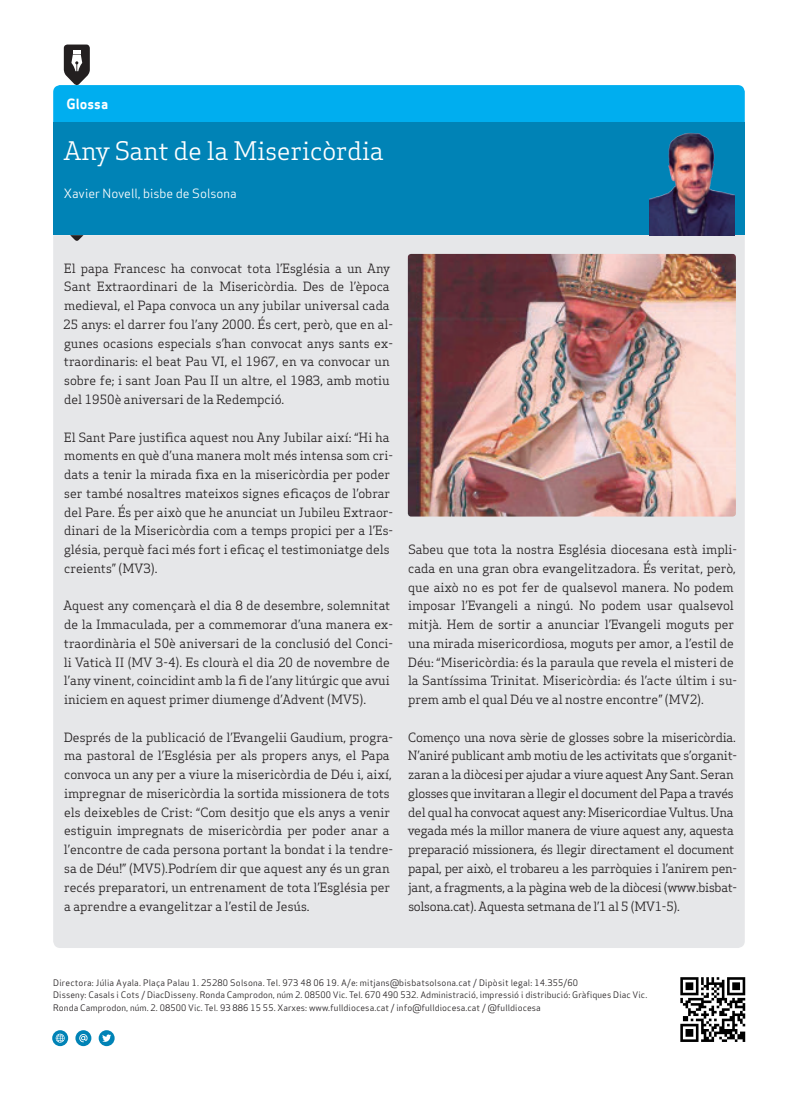
<style>
.page{position:relative;width:798px;height:1099px;background:#fff}
.page>*{position:absolute;margin:0;border:0;box-sizing:border-box;transform-origin:0 0}
.Subtitol_Secció{font:25px "Apex Serif";color:#fff}
.Titular_Secció_Petit{font:13.75px "Apex Sans Bold T";color:#fff}
.Text_General{font:12.5px/18.8px "Apex Serif";color:#231f20}
.Text_General-2{font:12.5px/18.8px "Apex Serif";letter-spacing:-.02em;color:#231f20}
.Titulars{font:12.5px "Apex Sans Book T";color:#fff}
.Titulars-2{font:8.75px/12.5px "Apex Sans Book T";letter-spacing:.01em;color:#231f20}
</style>
<div class="page">
<div style="left:53px;top:235px;width:691px;height:713px;background:#e6e7e9"></div>
<img style="left:680px;top:977px;width:66px;height:65px">
<svg style="left:52px;top:1030px;width:16px;height:16px"></svg>
<svg style="left:56px;top:1033px;width:9px;height:9px"></svg>
<svg style="left:75px;top:1030px;width:16px;height:16px"></svg>
<svg style="left:79px;top:1033px;width:9px;height:9px"></svg>
<svg style="left:99px;top:1030px;width:16px;height:16px"></svg>
<svg style="left:102px;top:1034px;width:9px;height:8px"></svg>
<div style="left:53px;top:123px;width:691px;height:112px;background:#0083b6"></div>
<svg style="left:53px;top:45px;width:691px;height:78px"></svg>
<img style="left:649px;top:133px;width:84px;height:102px">
<svg style="left:70px;top:235px;width:13px;height:7px"></svg>
<img style="left:407px;top:254px;width:328px;height:262px">
<p class="Titular_Secció_Petit" style="left:67px;top:95px;width:43px">Glossa</p>
<p class="Subtitol_Secció" style="left:64px;top:135px;width:321px">Any Sant de la Misericòrdia</p>
<p class="Titulars" style="left:64px;top:185px;width:174px">Xavier Novell, bisbe de Solsona</p>
<p class="Text_General" style="left:63px;top:258px;width:331px">El papa Francesc ha convocat tota l’Església a un Any Sant Extraordinari de la Misericòrdia. Des de l’època medieval, el Papa convoca un any jubilar universal cada 25 anys: el darrer fou l’any 2000. És cert, però, que en al&shy;gunes ocasions especials s’han convocat anys sants ex&shy;traordinaris: el beat Pau VI, el 1967, en va convocar un sobre fe; i sant Joan Pau II un altre, el 1983, amb motiu del 1950è aniversari de la Redempció.</p>
<p class="Text_General" style="left:64px;top:427px;width:330px">El Sant Pare justifica aquest nou Any Jubilar així: “Hi ha moments en què d’una manera molt més intensa som cri&shy;dats a tenir la mirada fixa en la misericòrdia per poder ser també nosaltres mateixos signes eficaços de l’obrar del Pare. És per això que he anunciat un Jubileu Extraor&shy;dinari de la Misericòrdia com a temps propici per a l’Es&shy;glésia, perquè faci més fort i eficaç el testimoniatge dels creients” (MV3).</p>
<p class="Text_General" style="left:63px;top:596px;width:331px">Aquest any començarà el dia 8 de desembre, solemnitat de la Immaculada, per a commemorar d’una manera ex&shy;traordinària el 50è aniversari de la conclusió del Conci&shy;li Vaticà II (MV 3-4). Es clourà el dia 20 de novembre de l’any vinent, coincidint amb la fi de l’any litúrgic que avui iniciem en aquest primer diumenge d’Advent (MV5).</p>
<p class="Text_General" style="left:64px;top:727px;width:330px">Després de la publicació de l’Evangelii Gaudium, progra&shy;ma pastoral de l’Església per als propers anys, el Papa convoca un any per a viure la misericòrdia de Déu i, així, impregnar de misericòrdia la sortida missionera de tots els deixebles de Crist: “Com desitjo que els anys a venir estiguin impregnats de misericòrdia per poder anar a l’encontre de cada persona portant la bondat i la tendre&shy;sa de Déu!” (MV5).Podríem dir que aquest any és un gran recés preparatori, un entrenament de tota l’Església per a aprendre a evangelitzar a l’estil de Jesús.</p>
<p class="Text_General" style="left:408px;top:540px;width:330px">Sabeu que tota la nostra Església diocesana està impli&shy;cada en una gran obra evangelitzadora. És veritat, però, que això no es pot fer de qualsevol manera. No podem imposar l’Evangeli a ningú. No podem usar qualsevol mitjà. Hem de sortir a anunciar l’Evangeli moguts per una mirada misericordiosa, moguts per amor, a l’estil de Déu: “Misericòrdia: és la paraula que revela el misteri de la Santíssima Trinitat. Misericòrdia: és l’acte últim i su&shy;prem amb el qual Déu ve al nostre encontre” (MV2).</p>
<p class="Text_General-2" style="left:407px;top:727px;width:331px">Començo una nova sèrie de glosses sobre la misericòrdia.<br>N’aniré publicant amb motiu de les activitats que s’organit&shy;zaran a la diòcesi per ajudar a viure aquest Any Sant. Seran glosses que invitaran a llegir el document del Papa a través del qual ha convocat aquest any: Misericordiae Vultus. Una vegada més la millor manera de viure aquest any, aquesta preparació missionera, és llegir directament el document papal, per això, el trobareu a les parròquies i l’anirem pen&shy;jant, a fragments, a la pàgina web de la diòcesi (www.bisbat&shy;solsona.cat). Aquesta setmana de l’1 al 5 (MV1-5).</p>
<p class="Titulars-2" style="left:53px;top:976px;width:526px">Directora: Júlia Ayala. Plaça Palau 1. 25280 Solsona. Tel. 973 48 06 19. A/e: mitjans@bisbatsolsona.cat / Dipòsit legal: 14.355/60</p>
<p class="Titulars-2" style="left:53px;top:988px;width:595px">Disseny: Casals i Cots / DiacDisseny. Ronda Camprodon, núm 2. 08500 Vic. Tel. 670 490 532. Administració, impressió i distribució: Gràfiques Diac Vic.<br>Ronda Camprodon, núm. 2. 08500 Vic. Tel. 93 886 15 55. Xarxes: www.fulldiocesa.cat / info@fulldiocesa.cat / @fulldiocesa</p>
</div>
